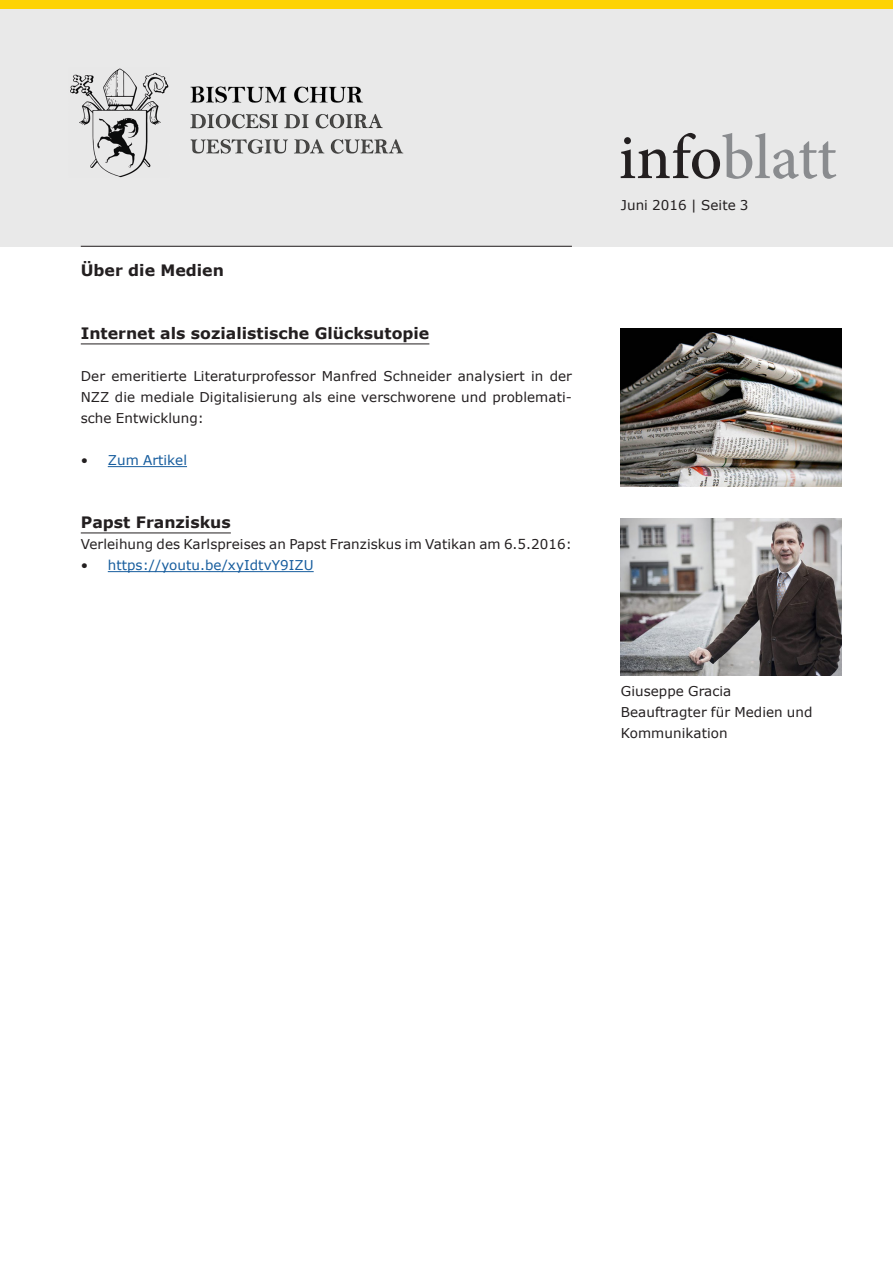
<style>
.page{position:relative;width:893px;height:1263px;background:#fff}
.page>*{position:absolute;margin:0;border:0;box-sizing:border-box;transform-origin:0 0}
.t1{font:500 63.6px "Minion Pro";letter-spacing:-.005em;color:#8a8c8f}
._2__Titel_mit_Unters{font:700 15.75px "Verdana";color:#231f20}
._1_Rubriken-Titel_mi{font:700 15.75px "Verdana";color:#231f20}
._5__Grundschrift_Blo{font:13.5px/21px "Verdana";letter-spacing:.005em;color:#231f20;text-align:justify}
._6__Grundschrift_Fla{font:13.5px/21px "Verdana";letter-spacing:.005em;color:#231f20}
.t2{font:13.5px "Verdana";letter-spacing:.005em;color:#175d9e}
._8__Ausgabedatum_Pag{font:13.5px "Verdana";letter-spacing:.005em;color:#231f20}
.s1{color:#231f20}
</style>
<div class="page">
<div style="left:0;top:9px;width:893px;height:238px;background:#e9e9e9"></div>
<hr style="left:81px;top:246px;width:491px;height:1px;background:#231f20">
<hr style="left:81px;top:344px;width:348px;height:1px;background:#231f20">
<hr style="left:108px;top:466px;width:79px;height:1px;background:#175d9e">
<hr style="left:81px;top:533px;width:150px;height:1px;background:#231f20">
<hr style="left:108px;top:571px;width:206px;height:1px;background:#175d9e">
<div style="left:0;top:0;width:893px;height:9px;background:#fed304"></div>
<img style="left:621px;top:328px;width:221px;height:158px">
<img style="left:621px;top:518px;width:221px;height:157px">
<p class="_1_Rubriken-Titel_mi" style="left:81px;top:259px;width:145px">Über die Medien</p>
<p class="_2__Titel_mit_Unters" style="left:81px;top:322px;width:350px">Internet als sozialistische Glücksutopie</p>
<p class="_5__Grundschrift_Blo" style="left:81px;top:366px;width:493px">Der emeritierte Literaturprofessor Manfred Schneider analysiert in der NZZ die mediale Digitalisierung als eine verschworene und problemati&shy;sche Entwicklung:</p>
<p class="t2" style="left:81px;top:451px;width:108px"><span class="s1">•</span> Zum Artikel</p>
<p class="_2__Titel_mit_Unters" style="left:81px;top:511px;width:152px">Papst Franziskus</p>
<p class="_5__Grundschrift_Blo" style="left:81px;top:534px;width:493px">Verleihung des Karlspreises an Papst Franziskus im Vatikan am 6.5.2016:</p>
<p class="t2" style="left:81px;top:556px;width:234px"><span class="s1">•</span> https://youtu.be/xyIdtvY9IZU</p>
<p class="t1" style="left:619px;top:115px;width:220px"><span class="s1">info</span>blatt</p>
<p class="_8__Ausgabedatum_Pag" style="left:621px;top:196px;width:129px">Juni 2016 | Seite 3</p>
<p class="_6__Grundschrift_Fla" style="left:621px;top:681px;width:112px">Giuseppe Gracia</p>
<p class="_6__Grundschrift_Fla" style="left:621px;top:702px;width:193px">Beauftragter für Medien und<br>Kommunikation</p>
</div>
